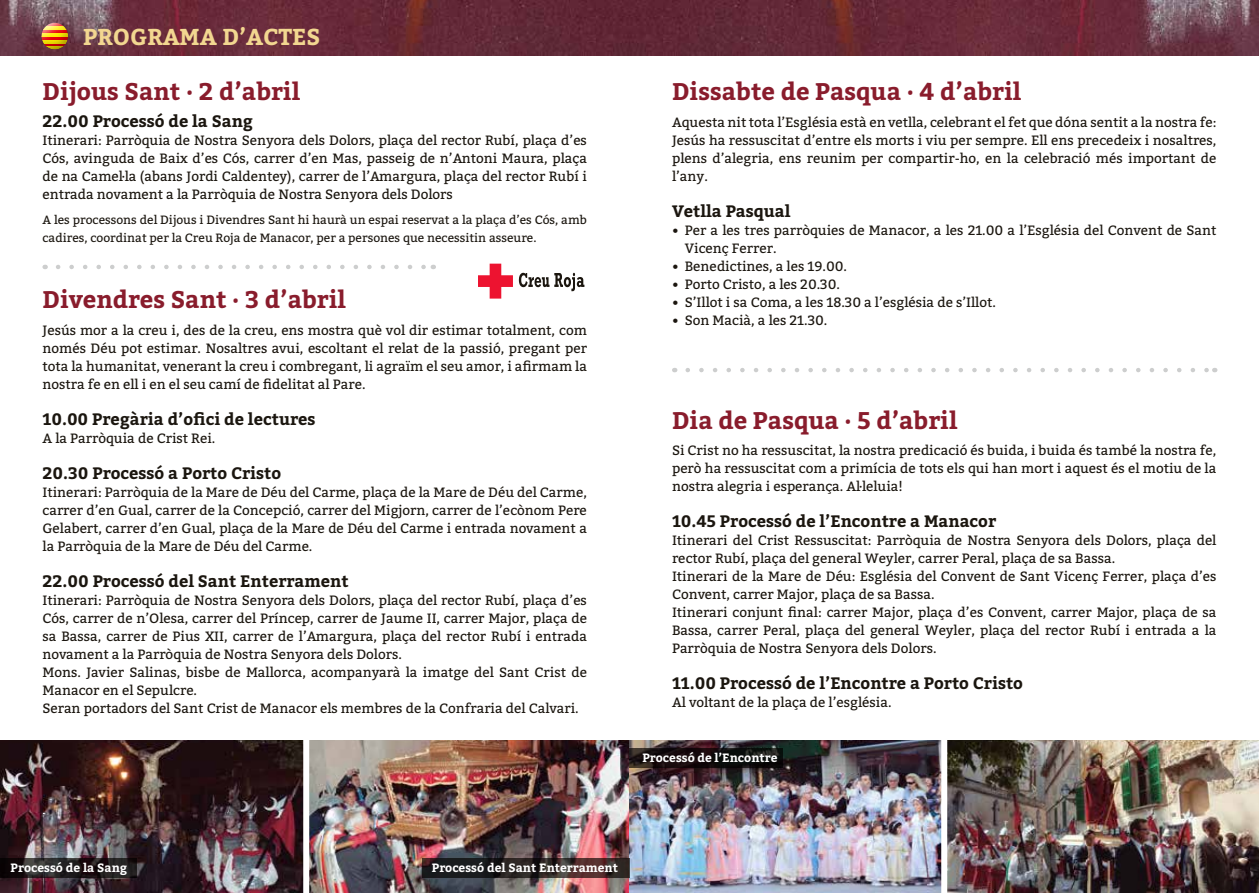
<style>
.page{position:relative;width:1259px;height:893px;background:#fff}
.page>*{position:absolute;margin:0;border:0;box-sizing:border-box;transform-origin:0 0}
.t1{font:700 24px "Bitter";color:#891c2c}
.t2{font:700 22.95px "Bitter";color:#f2d790}
.t3{font:700 16.5px "Bitter";color:#1b160f}
.t4{font:13.5px/18px "Bitter";color:#1b160f;text-align:justify}
.t5{font:12px/18px "Bitter";color:#1b160f}
.t6{font:700 12px "Bitter";color:#fff}
</style>
<div class="page">
<img style="left:0;top:0;width:1259px;height:55px">
<svg style="left:40px;top:21px;width:28px;height:29px"></svg>
<img style="left:0;top:741px;width:303px;height:152px">
<img style="left:309px;top:741px;width:950px;height:152px">
<svg style="left:58px;top:265px;width:368px;height:4px"></svg>
<svg style="left:687px;top:368px;width:520px;height:4px"></svg>
<svg style="left:478px;top:264px;width:35px;height:35px"></svg>
<svg style="left:519px;top:273px;width:65px;height:18px"></svg>
<div style="left:941px;top:736px;width:6px;height:157px;background:#fff"></div>
<svg style="left:0;top:858px;width:136px;height:19px;background:#211c1d"></svg>
<svg style="left:422px;top:858px;width:207px;height:19px;background:#2d2323"></svg>
<svg style="left:629px;top:749px;width:154px;height:19px;background:#150f0f"></svg>
<h2 class="t2" style="left:83px;top:22px;width:239px">PROGRAMA D’ACTES</h2>
<h1 class="t1" style="left:43px;top:76px;width:259px">Dijous Sant · 2 d’abril</h1>
<p class="t3" style="left:43px;top:110px;width:212px">22.00 Processó de la Sang</p>
<p class="t4" style="left:43px;top:131px;width:546px">Itinerari: Parròquia de Nostra Senyora dels Dolors, plaça del rector Rubí, plaça d’es Cós, avinguda de Baix d’es Cós, carrer d’en Mas, passeig de n’Antoni Maura, plaça de na Camel·la (abans Jordi Caldentey), carrer de l’Amargura, plaça del rector Rubí i entrada novament a la Parròquia de Nostra Senyora dels Dolors</p>
<p class="t5" style="left:43px;top:211px;width:546px">A les processons del Dijous i Divendres Sant hi haurà un espai reservat a la plaça d’es Cós, amb cadires, coordinat per la Creu Roja de Manacor, per a persones que necessitin asseure.</p>
<h1 class="t1" style="left:43px;top:284px;width:305px">Divendres Sant · 3 d’abril</h1>
<p class="t4" style="left:43px;top:321px;width:546px">Jesús mor a la creu i, des de la creu, ens mostra què vol dir estimar totalment, com només Déu pot estimar. Nosaltres avui, escoltant el relat de la passió, pregant per tota la humanitat, venerant la creu i combregant, li agraïm el seu amor, i afirmam la nostra fe en ell i en el seu camí de fidelitat al Pare.</p>
<p class="t3" style="left:43px;top:408px;width:274px">10.00 Pregària d’ofici de lectures</p>
<p class="t4" style="left:43px;top:429px;width:174px">A la Parròquia de Crist Rei.</p>
<p class="t3" style="left:43px;top:462px;width:240px">20.30 Processó a Porto Cristo</p>
<p class="t4" style="left:43px;top:483px;width:546px">Itinerari: Parròquia de la Mare de Déu del Carme, plaça de la Mare de Déu del Carme, carrer d’en Gual, carrer de la Concepció, carrer del Migjorn, carrer de l’ecònom Pere Gelabert, carrer d’en Gual, plaça de la Mare de Déu del Carme i entrada novament a la Parròquia de la Mare de Déu del Carme.</p>
<p class="t3" style="left:43px;top:570px;width:308px">22.00 Processó del Sant Enterrament</p>
<p class="t4" style="left:43px;top:591px;width:546px;text-align:left">Itinerari: Parròquia de Nostra Senyora dels Dolors, plaça del rector Rubí, plaça d’es Cós, carrer de n’Olesa, carrer del Príncep, carrer de Jaume II, carrer Major, plaça de sa Bassa, carrer de Pius XII, carrer de l’Amargura, plaça del rector Rubí i entrada novament a la Parròquia de Nostra Senyora dels Dolors.<br>Mons. Javier Salinas, bisbe de Mallorca, acompanyarà la imatge del Sant Crist de Manacor en el Sepulcre.<br>Seran portadors del Sant Crist de Manacor els membres de la Confraria del Calvari.</p>
<h1 class="t1" style="left:672px;top:76px;width:351px">Dissabte de Pasqua · 4 d’abril</h1>
<p class="t4" style="left:672px;top:113px;width:546px">Aquesta nit tota l’Església està en vetlla, celebrant el fet que dóna sentit a la nostra fe:<br>Jesús ha ressuscitat d’entre els morts i viu per sempre. Ell ens precedeix i nosaltres, plens d’alegria, ens reunim per compartir-ho, en la celebració més important de l’any.</p>
<p class="t3" style="left:672px;top:200px;width:120px">Vetlla Pasqual</p>
<p class="t4" style="left:685px;top:221px;width:533px;text-indent:-13px">• Per a les tres parròquies de Manacor, a les 21.00 a l’Església del Convent de Sant<br>Vicenç Ferrer.</p>
<p class="t4" style="left:672px;top:257px;width:176px">• Benedictines, a les 19.00.</p>
<p class="t4" style="left:672px;top:275px;width:169px">• Porto Cristo, a les 20.30.</p>
<p class="t4" style="left:672px;top:293px;width:325px">• S’Illot i sa Coma, a les 18.30 a l’església de s’Illot.</p>
<p class="t4" style="left:672px;top:311px;width:157px">• Son Macià, a les 21.30.</p>
<h1 class="t1" style="left:672px;top:405px;width:287px">Dia de Pasqua · 5 d’abril</h1>
<p class="t4" style="left:672px;top:442px;width:546px">Si Crist no ha ressuscitat, la nostra predicació és buida, i buida és també la nostra fe, però ha ressuscitat com a primícia de tots els qui han mort i aquest és el motiu de la nostra alegria i esperança. Al·leluia!</p>
<p class="t3" style="left:672px;top:511px;width:326px">10.45 Processó de l’Encontre a Manacor</p>
<p class="t4" style="left:672px;top:532px;width:546px;text-align:left">Itinerari del Crist Ressuscitat: Parròquia de Nostra Senyora dels Dolors, plaça del rector Rubí, plaça del general Weyler, carrer Peral, plaça de sa Bassa.<br>Itinerari de la Mare de Déu: Església del Convent de Sant Vicenç Ferrer, plaça d’es Convent, carrer Major, plaça de sa Bassa.<br>Itinerari conjunt final: carrer Major, plaça d’es Convent, carrer Major, plaça de sa Bassa, carrer Peral, plaça del general Weyler, plaça del rector Rubí i entrada a la Parròquia de Nostra Senyora dels Dolors.</p>
<p class="t3" style="left:672px;top:673px;width:352px">11.00 Processó de l’Encontre a Porto Cristo</p>
<p class="t4" style="left:672px;top:694px;width:221px">Al voltant de la plaça de l’església.</p>
<p class="t6" style="left:642px;top:750px;width:136px">Processó de l’Encontre</p>
<p class="t6" style="left:11px;top:860px;width:118px">Processó de la Sang</p>
<p class="t6" style="left:432px;top:860px;width:188px">Processó del Sant Enterrament</p>
</div>
